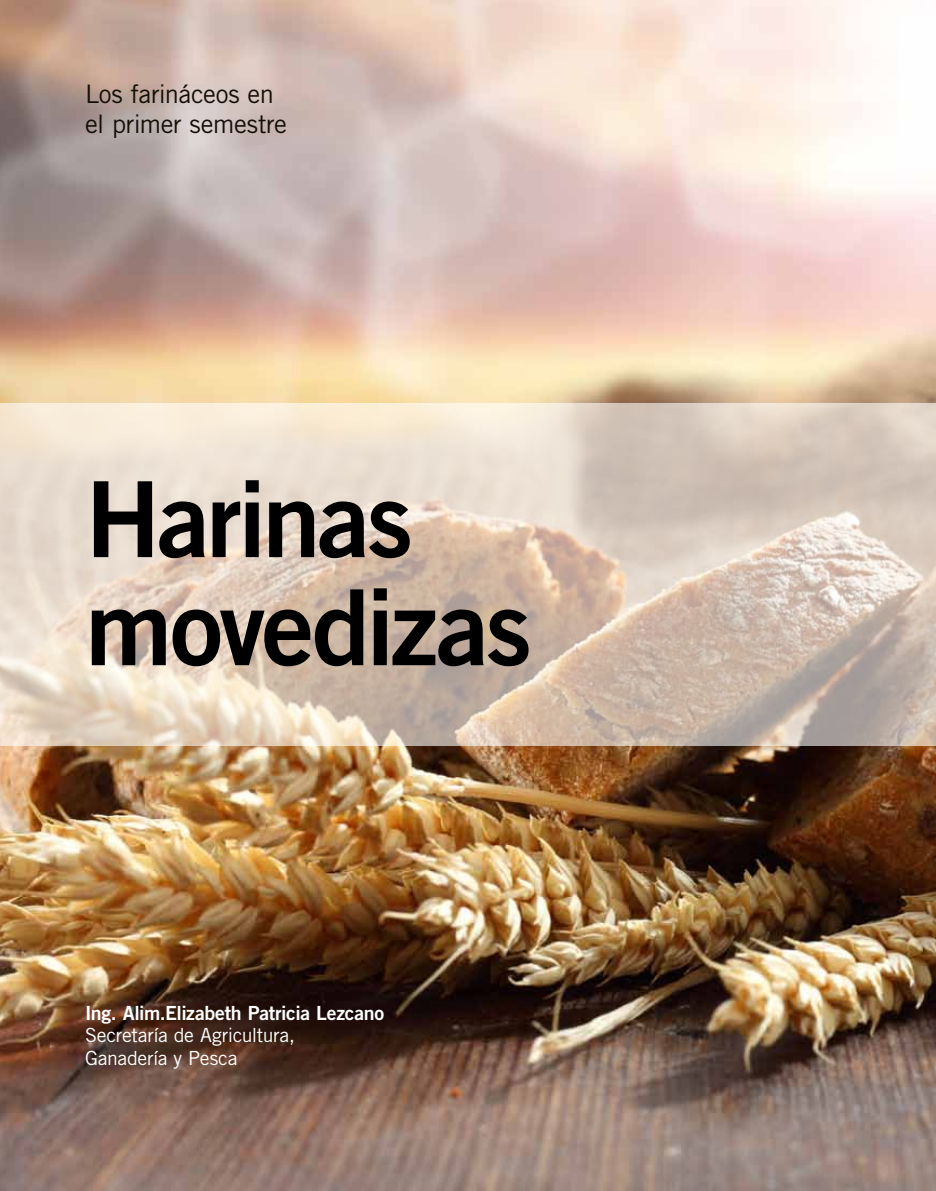
<style>
.page{position:relative;width:936px;height:1191px;background:#fff}
.page>*{position:absolute;margin:0;border:0;box-sizing:border-box;transform-origin:0 0}
.t1{font:105px/108px "Trade Gothic LT Std Bd 2";letter-spacing:-.035em;color:#000}
.t2{font:25.5px/30px "Trade Gothic LT Std";letter-spacing:-.015em;color:#141006}
.t3{font:19.5px/22.5px "Trade Gothic LT Std";letter-spacing:-.02em;color:#fff}
.t4{font:19.5px "Trade Gothic LT Std Bd 2";letter-spacing:-.015em;color:#fff}
</style>
<div class="page">
<img style="left:0;top:0;width:935px;height:1191px">
<svg style="left:0;top:403px;width:935px;height:342px;background:#dbcabc"></svg>
<h2 class="t2" style="left:85px;top:79px;width:203px">Los farináceos en el primer semestre</h2>
<h1 class="t1" style="left:85px;top:464px;width:448px">Harinas movedizas</h1>
<p class="t4" style="left:85px;top:1000px;width:301px">Ing. Alim.Elizabeth Patricia Lezcano</p>
<p class="t3" style="left:85px;top:1023px;width:211px">Secretaría de Agricultura,<br>Ganadería y Pesca</p>
</div>
